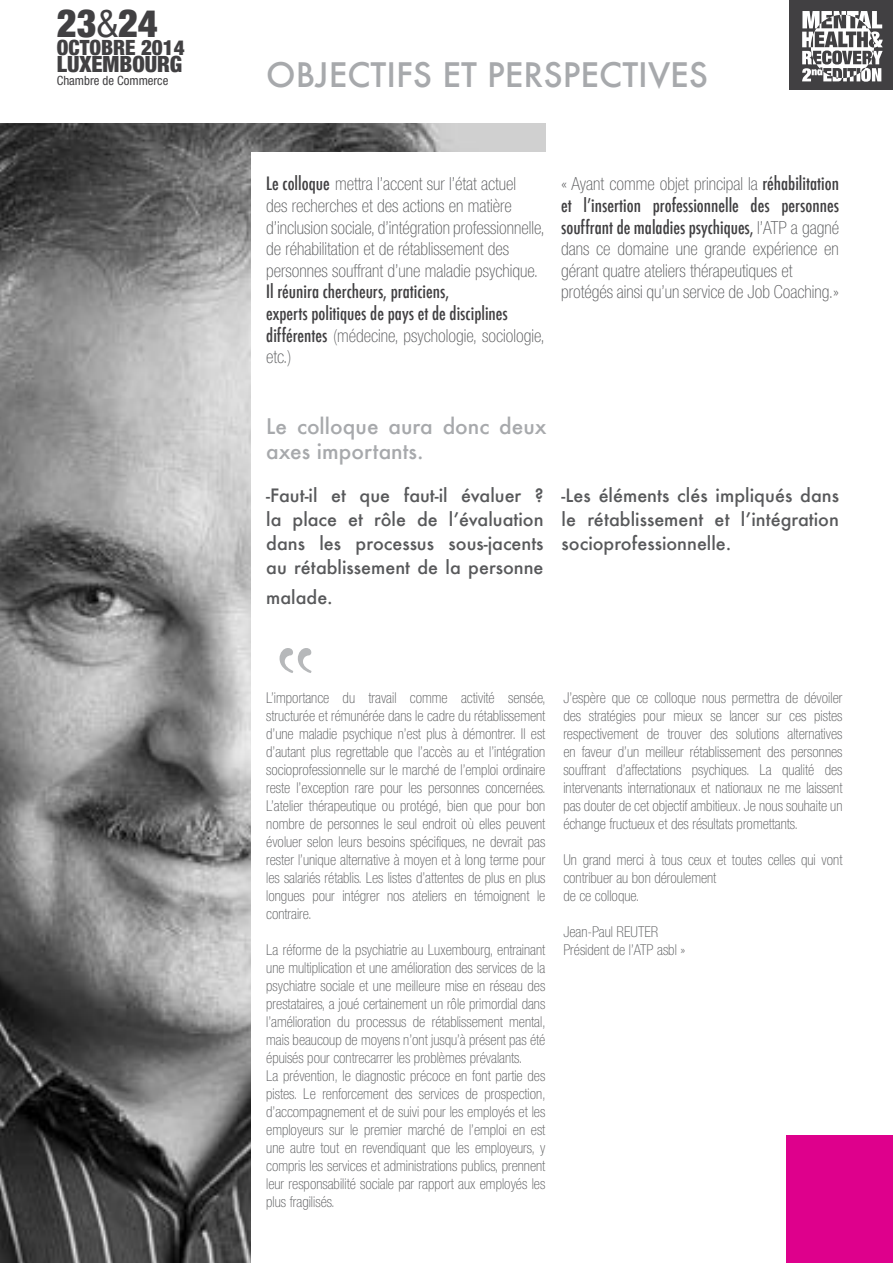
<style>
.page{position:relative;width:893px;height:1263px;background:#fff}
.page>*{position:absolute;margin:0;border:0;box-sizing:border-box;transform-origin:0 0}
.t1{font:900 condensed 38.4px "Helvetica Neue";color:#414042}
.t2{font:500 33px "Futura";color:#a7a9ac}
.t3{font:900 condensed 22.35px "Helvetica Neue";color:#414042}
.t4{font:500 21px/25.2px "Futura";color:#a7a9ac}
.t5{font:900 condensed 21px "Helvetica Neue";color:#414042}
.t6{font:100 condensed 18px/21.6px "Helvetica Neue";color:#58595b}
.t7{font:500 18px/24px "Futura";color:#58595b;text-align:justify}
.t8{font:500 condensed 18px/21.6px "Futura";color:#414042}
.t9{font:100 condensed 15px/18px "Helvetica Neue";color:#58595b;text-align:justify}
.t10{font:condensed 12.75px "Helvetica Neue";color:#414042}
.s1{font-weight:400}
.s2{font-family:"Futura";font-weight:500;color:#414042}
.s3{font-family:"Helvetica Neue";font-weight:100;color:#58595b}
</style>
<div class="page">
<img style="left:0;top:123px;width:545px;height:1140px">
<div style="left:251px;top:152px;width:307px;height:617px;background:#fff"></div>
<div style="left:251px;top:631px;width:303px;height:632px;background:#fff"></div>
<div style="left:789px;top:0;width:104px;height:90px;background:#414042"></div>
<svg style="left:802px;top:11px;width:81px;height:71px"></svg>
<div style="left:786px;top:1135px;width:107px;height:128px;background:#de008c"></div>
<h1 class="t1" style="left:57px;top:-8px;width:103px">23<span class="s1">&amp;</span>24</h1>
<h3 class="t5" style="left:57px;top:31px;width:129px">OCTOBRE 2014</h3>
<h3 class="t3" style="left:57px;top:46px;width:127px">LUXEMBOURG</h3>
<p class="t10" style="left:57px;top:73px;width:113px">Chambre de Commerce</p>
<h2 class="t2" style="left:266px;top:52px;width:443px">OBJECTIFS ET PERSPECTIVES</h2>
<p class="t6" style="left:266px;top:173px;width:280px"><span class="s2">Le colloque</span> mettra l’accent sur l’état actuel<br>des recherches et des actions en matière d’inclusion sociale, d’intégration professionnelle, de réhabilitation et de rétablissement des personnes souffrant d’une maladie psychique.</p>
<p class="t8" style="left:266px;top:281px;width:243px">Il réunira chercheurs, praticiens,<br>experts politiques de pays et de disciplines</p>
<p class="t6" style="left:266px;top:324px;width:280px"><span class="s2">différentes</span> (médecine, psychologie, sociologie, etc.)</p>
<p class="t6" style="left:561px;top:173px;width:279px">« Ayant comme objet principal la <span class="s2">réhabilitation</span></p>
<p class="t8" style="left:561px;top:195px;width:279px">et l’insertion professionnelle des personnes souffrant de maladies psychiques, <span class="s3">l’ATP a gagné</span></p>
<p class="t6" style="left:561px;top:238px;width:279px">dans ce domaine une grande expérience en gérant quatre ateliers thérapeutiques et protégés ainsi qu’un service de Job Coaching.»</p>
<h3 class="t4" style="left:266px;top:413px;width:282px">Le colloque aura donc deux axes importants.</h3>
<p class="t7" style="left:266px;top:483px;width:279px">-Faut-il et que faut-il évaluer ? la place et rôle de l’évaluation dans les processus sous-jacents au rétablissement de la personne</p>
<p class="t7" style="left:266px;top:585px;width:68px">malade.</p>
<p class="t7" style="left:562px;top:483px;width:279px">-Les éléments clés impliqués dans le rétablissement et l’intégration socioprofessionnelle.</p>
<p class="t9" style="left:266px;top:689px;width:281px">L’importance du travail comme activité sensée, structurée et rémunérée dans le cadre du rétablissement d’une maladie psychique n’est plus à démontrer. Il est</p>
<p class="t9" style="left:266px;top:743px;width:281px">d’autant plus regrettable que l’accès au et l’intégration socioprofessionnelle sur le marché de l’emploi ordinaire reste l’exception rare pour les personnes concernées.<br>L’atelier thérapeutique ou protégé, bien que pour bon nombre de personnes le seul endroit où elles peuvent évoluer selon leurs besoins spécifiques, ne devrait pas rester l’unique alternative à moyen et à long terme pour les salariés rétablis. Les listes d’attentes de plus en plus longues pour intégrer nos ateliers en témoignent le contraire.</p>
<p class="t9" style="left:266px;top:941px;width:281px;text-align:left">La réforme de la psychiatrie au Luxembourg, entrainant une multiplication et une amélioration des services de la psychiatre sociale et une meilleure mise en réseau des prestataires, a joué certainement un rôle primordial dans l’amélioration du processus de rétablissement mental, mais beaucoup de moyens n’ont jusqu’à présent pas été épuisés pour contrecarrer les problèmes prévalants.<br>La prévention, le diagnostic précoce en font partie des pistes. Le renforcement des services de prospection, d’accompagnement et de suivi pour les employés et les employeurs sur le premier marché de l’emploi en est une autre tout en revendiquant que les employeurs, y compris les services et administrations publics, prennent leur responsabilité sociale par rapport aux employés les plus fragilisés.</p>
<p class="t9" style="left:563px;top:689px;width:281px">J’espère que ce colloque nous permettra de dévoiler des stratégies pour mieux se lancer sur ces pistes respectivement de trouver des solutions alternatives en faveur d’un meilleur rétablissement des personnes souffrant d’affectations psychiques. La qualité des intervenants internationaux et nationaux ne me laissent pas douter de cet objectif ambitieux. Je nous souhaite un échange fructueux et des résultats promettants.</p>
<p class="t9" style="left:563px;top:851px;width:281px;text-align:left">Un grand merci à tous ceux et toutes celles qui vont contribuer au bon déroulement<br>de ce colloque.</p>
<p class="t9" style="left:563px;top:923px;width:124px">Jean-Paul REUTER<br>Président de l’ATP asbl »</p>
</div>
